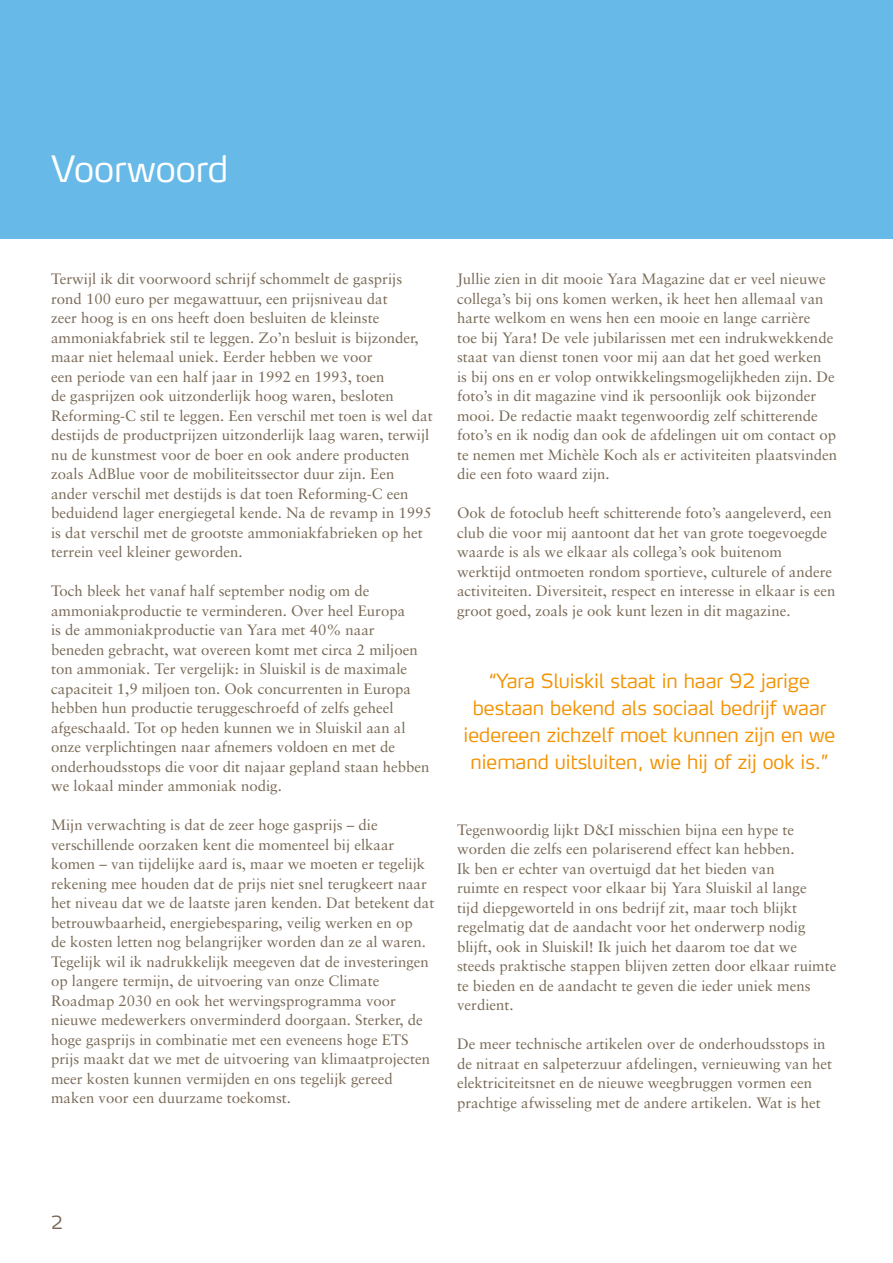
<style>
.page{position:relative;width:893px;height:1263px;background:#fff}
.page>*{position:absolute;margin:0;border:0;box-sizing:border-box;transform-origin:0 0}
.t1{font:300 36px "Max LF";color:#fff}
.t2{font:300 19.5px/27px "Max LF";color:#f39200;text-align:center}
.t3{font:300 18px "Max LF";color:#796956}
.t4{font:15px/19.5px "Sabon";color:#796956}
</style>
<div class="page">
<div style="left:0;top:0;width:893px;height:238px;background:#67b9e8"></div>
<h1 class="t1" style="left:51px;top:147px;width:179px">Voorwoord</h1>
<p class="t4" style="left:51px;top:269px;width:383px">Terwijl ik dit voorwoord schrijf schommelt de gasprijs rond 100 euro per megawattuur, een prijsniveau dat<br>zeer hoog is en ons heeft doen besluiten de kleinste ammoniakfabriek stil te leggen. Zo’n besluit is bijzonder, maar niet helemaal uniek. Eerder hebben we voor<br>een periode van een half jaar in 1992 en 1993, toen<br>de gasprijzen ook uitzonderlijk hoog waren, besloten Reforming-C stil te leggen. Een verschil met toen is wel dat destijds de productprijzen uitzonderlijk laag waren, terwijl nu de kunstmest voor de boer en ook andere producten zoals AdBlue voor de mobiliteitssector duur zijn. Een ander verschil met destijds is dat toen Reforming-C een beduidend lager energiegetal kende. Na de revamp in 1995 is dat verschil met de grootste ammoniakfabrieken op het terrein veel kleiner geworden.</p>
<p class="t4" style="left:51px;top:581px;width:380px">Toch bleek het vanaf half september nodig om de ammoniakproductie te verminderen. Over heel Europa<br>is de ammoniakproductie van Yara met 40% naar beneden gebracht, wat overeen komt met circa 2 miljoen ton ammoniak. Ter vergelijk: in Sluiskil is de maximale capaciteit 1,9 miljoen ton. Ook concurrenten in Europa hebben hun productie teruggeschroefd of zelfs geheel afgeschaald. Tot op heden kunnen we in Sluiskil aan al onze verplichtingen naar afnemers voldoen en met de onderhoudsstops die voor dit najaar gepland staan hebben we lokaal minder ammoniak nodig.</p>
<p class="t4" style="left:51px;top:815px;width:385px">Mijn verwachting is dat de zeer hoge gasprijs – die verschillende oorzaken kent die momenteel bij elkaar komen – van tijdelijke aard is, maar we moeten er tegelijk rekening mee houden dat de prijs niet snel terugkeert naar het niveau dat we de laatste jaren kenden. Dat betekent dat betrouwbaarheid, energiebesparing, veilig werken en op<br>de kosten letten nog belangrijker worden dan ze al waren.<br>Tegelijk wil ik nadrukkelijk meegeven dat de investeringen op langere termijn, de uitvoering van onze Climate Roadmap 2030 en ook het wervingsprogramma voor nieuwe medewerkers onverminderd doorgaan. Sterker, de hoge gasprijs in combinatie met een eveneens hoge ETS prijs maakt dat we met de uitvoering van klimaatprojecten meer kosten kunnen vermijden en ons tegelijk gereed maken voor een duurzame toekomst.</p>
<p class="t4" style="left:457px;top:269px;width:381px">Jullie zien in dit mooie Yara Magazine dat er veel nieuwe collega’s bij ons komen werken, ik heet hen allemaal van harte welkom en wens hen een mooie en lange carrière<br>toe bij Yara! De vele jubilarissen met een indrukwekkende staat van dienst tonen voor mij aan dat het goed werken<br>is bij ons en er volop ontwikkelingsmogelijkheden zijn. De foto’s in dit magazine vind ik persoonlijk ook bijzonder mooi. De redactie maakt tegenwoordig zelf schitterende foto’s en ik nodig dan ook de afdelingen uit om contact op te nemen met Michèle Koch als er activiteiten plaatsvinden die een foto waard zijn.</p>
<p class="t4" style="left:457px;top:503px;width:380px">Ook de fotoclub heeft schitterende foto’s aangeleverd, een club die voor mij aantoont dat het van grote toegevoegde waarde is als we elkaar als collega’s ook buitenom werktijd ontmoeten rondom sportieve, culturele of andere activiteiten. Diversiteit, respect en interesse in elkaar is een groot goed, zoals je ook kunt lezen in dit magazine.</p>
<h2 class="t2" style="left:464px;top:667px;width:373px">“Yara Sluiskil staat in haar 92 jarige bestaan bekend als sociaal bedrijf waar iedereen zichzelf moet kunnen zijn en we niemand uitsluiten, wie hij of zij ook is.”</h2>
<p class="t4" style="left:457px;top:820px;width:381px">Tegenwoordig lijkt D&amp;I misschien bijna een hype te worden die zelfs een polariserend effect kan hebben.<br>Ik ben er echter van overtuigd dat het bieden van<br>ruimte en respect voor elkaar bij Yara Sluiskil al lange<br>tijd diepgeworteld in ons bedrijf zit, maar toch blijkt regelmatig dat de aandacht voor het onderwerp nodig blijft, ook in Sluiskil! Ik juich het daarom toe dat we steeds praktische stappen blijven zetten door elkaar ruimte te bieden en de aandacht te geven die ieder uniek mens verdient.</p>
<p class="t4" style="left:457px;top:1034px;width:377px">De meer technische artikelen over de onderhoudsstops in de nitraat en salpeterzuur afdelingen, vernieuwing van het elektriciteitsnet en de nieuwe weegbruggen vormen een prachtige afwisseling met de andere artikelen. Wat is het</p>
<p class="t3" style="left:51px;top:1211px;width:13px">2</p>
</div>
